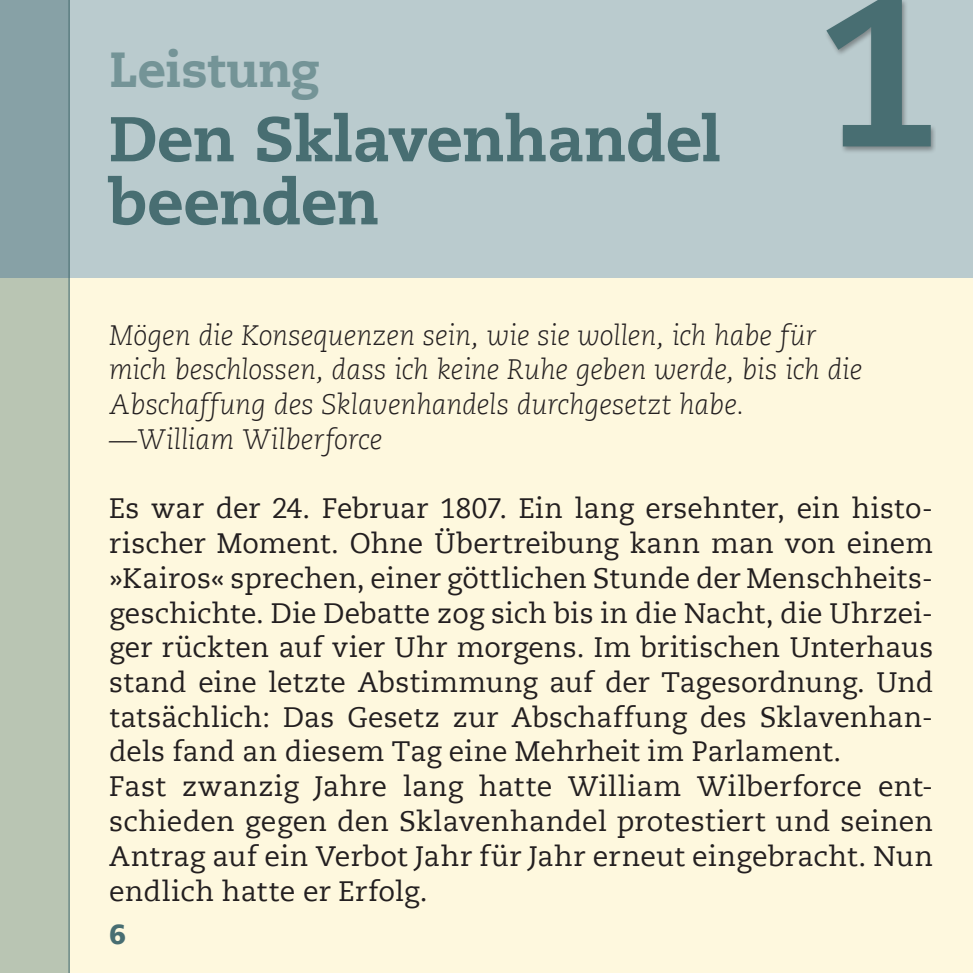
<style>
.page{position:relative;width:973px;height:973px;background:#fff}
.page>*{position:absolute;margin:0;border:0;box-sizing:border-box;transform-origin:0 0}
.t1{font:800 210.35px "Caecilia LT";color:#486e72}
.t2{font:800 63px/63px "Caecilia LT";letter-spacing:-.01em;color:#486e72}
.t3{font:800 49px "Caecilia LT";letter-spacing:-.01em;color:#749497}
.t4{font:28px/34.6px "Caecilia LT";letter-spacing:.01em;color:#231f20}
.t5{font:italic 300 28px/34.6px "Caecilia LT";letter-spacing:-.005em;color:#231f20}
.t6{font:900 28px "Frutiger LT";color:#486e72}
</style>
<div class="page">
<div style="left:0;top:0;width:972px;height:972px;background:#fef8de"></div>
<hr style="left:972px;top:0;width:1px;height:972px;background:#fef8de">
<div style="left:0;top:0;width:972px;height:278px;background:#bacbce"></div>
<svg style="left:0;top:0;width:68px;height:972px;background:#aabaaf"></svg>
<hr style="left:68px;top:0;width:2px;height:972px;background:#486e72">
<hr style="left:972px;top:0;width:1px;height:278px;background:#bacbce">
<div style="left:823px;top:0;width:112px;height:154px;background:#231f20;opacity:.4"></div>
<h3 class="t3" style="left:109px;top:40px;width:212px">Leistung</h3>
<h2 class="t2" style="left:109px;top:108px;width:613px">Den Sklavenhandel beenden</h2>
<h1 class="t1" style="left:817px;top:-58px;width:126px">1</h1>
<p class="t5" style="left:109px;top:318px;width:754px">Mögen die Konsequenzen sein, wie sie wollen, ich habe für mich beschlossen, dass ich keine Ruhe geben werde, bis ich die Abschaffung des Sklavenhandels durchgesetzt habe. —William Wilberforce</p>
<p class="t4" style="left:109px;top:491px;width:825px">Es war der 24. Februar 1807. Ein lang ersehnter, ein histo&shy;rischer Moment. Ohne Übertreibung kann man von einem »Kairos« sprechen, einer göttlichen Stunde der Menschheits&shy;geschichte. Die Debatte zog sich bis in die Nacht, die Uhrzei&shy;ger rückten auf vier Uhr morgens. Im britischen Unterhaus stand eine letzte Abstimmung auf der Tagesordnung. Und tatsächlich: Das Gesetz zur Abschaffung des Sklavenhan&shy;dels fand an diesem Tag eine Mehrheit im Parlament.<br>Fast zwanzig Jahre lang hatte William Wilberforce ent&shy;schieden gegen den Sklavenhandel protestiert und seinen Antrag auf ein Verbot Jahr für Jahr erneut eingebracht. Nun endlich hatte er Erfolg.</p>
<p class="t6" style="left:109px;top:917px;width:19px">6</p>
</div>
